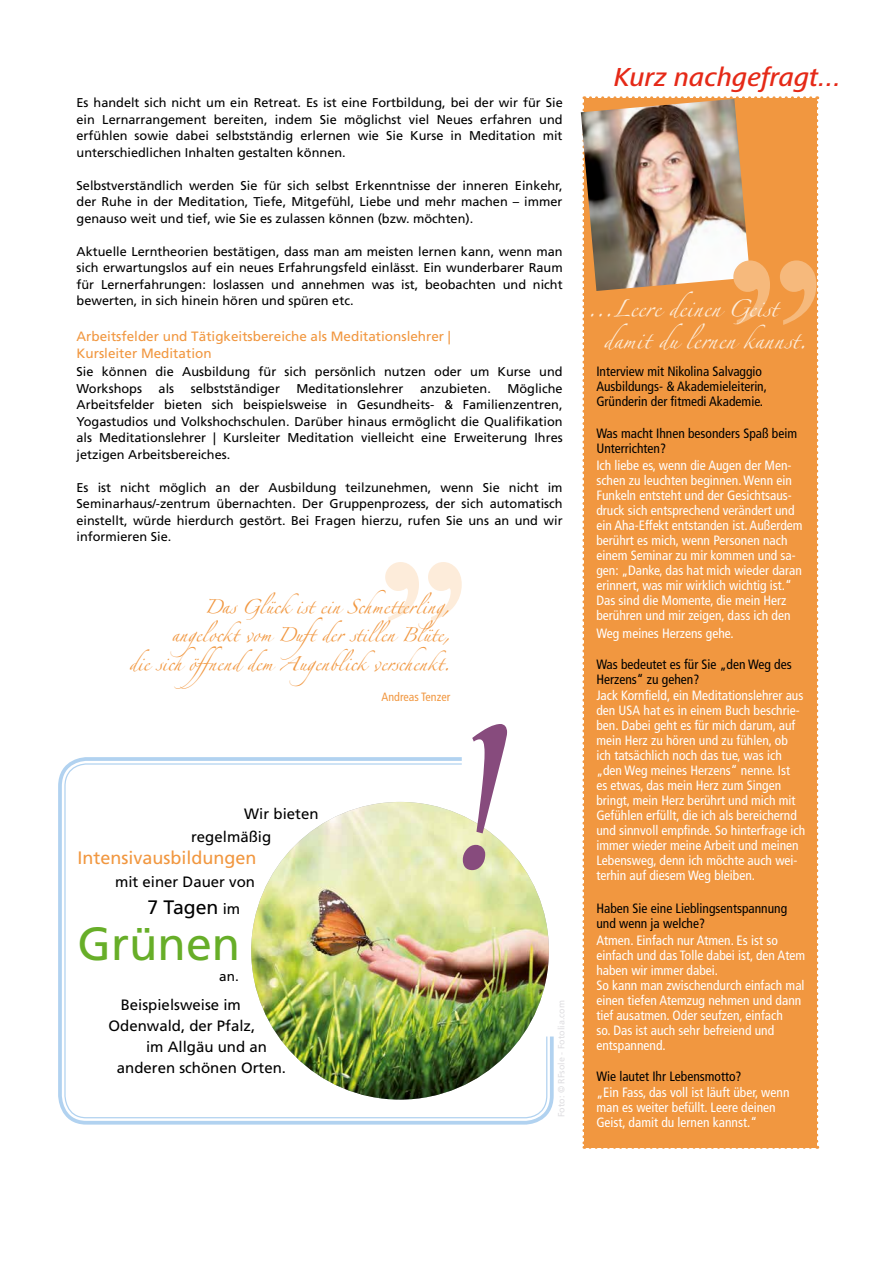
<style>
.page{position:relative;width:893px;height:1263px;background:#fff}
.page>*{position:absolute;margin:0;border:0;box-sizing:border-box;transform-origin:0 0}
.t1{font:46.5px "Frutiger";color:#67ae28}
.t2{font:37.5px/31.5px "Linotype Zapfino One";color:#fdecda}
.t3{font:31.5px "Linotype Zapfino One";color:#f19740}
.t4{font:italic 500 27px "Frutiger Next LT";color:#e52917}
.t5{font:19.5px "Frutiger";color:#000}
.t6{font:18px "Frutiger";color:#f19740}
.t7{font:15px/22.5px "Frutiger";color:#000}
.t8{font:condensed 13.5px/15px "Frutiger";color:#fff}
.t9{font:condensed 13.5px/15px "Frutiger";color:#000}
.t10{font:13.5px/17.2px "Frutiger";color:#f19740}
.t11{font:13.5px "Frutiger";color:#000}
.t12{font:12.75px/16.5px "Frutiger";color:#000;text-align:justify}
.t13{font:condensed 12px "Frutiger";color:#f19740}
.t14{font:9px "Frutiger";color:#dfdee1}
.s1{font-size:15px}
.s2{color:#000}
</style>
<div class="page">
<svg style="left:582px;top:96px;width:236px;height:1053px;background:#e79749"></svg>
<img style="left:58px;top:757px;width:496px;height:368px">
<svg style="left:463px;top:724px;width:44px;height:146px"></svg>
<svg style="left:385px;top:562px;width:77px;height:59px"></svg>
<p class="t12" style="left:77px;top:95px;width:488px">Es handelt sich nicht um ein Retreat. Es ist eine Fortbildung, bei der wir für Sie ein Lernarrangement bereiten, indem Sie möglichst viel Neues erfahren und erfühlen sowie dabei selbstständig erlernen wie Sie Kurse in Meditation mit unterschiedlichen Inhalten gestalten können.</p>
<p class="t12" style="left:77px;top:177px;width:488px">Selbstverständlich werden Sie für sich selbst Erkenntnisse der inneren Einkehr, der Ruhe in der Meditation, Tiefe, Mitgefühl, Liebe und mehr machen – immer genauso weit und tief, wie Sie es zulassen können (bzw. möchten).</p>
<p class="t12" style="left:77px;top:243px;width:488px">Aktuelle Lerntheorien bestätigen, dass man am meisten lernen kann, wenn man sich erwartungslos auf ein neues Erfahrungsfeld einlässt. Ein wunderbarer Raum für Lernerfahrungen: loslassen und annehmen was ist, beobachten und nicht bewerten, in sich hinein hören und spüren etc.</p>
<p class="t10" style="left:77px;top:327px;width:376px">Arbeitsfelder und Tätigkeitsbereiche als Meditationslehrer |<br>Kursleiter Meditation</p>
<p class="t12" style="left:77px;top:364px;width:488px">Sie können die Ausbildung für sich persönlich nutzen oder um Kurse und<br>Workshops</p>
<p class="t12" style="left:77px;top:380px;width:488px;text-indent:431px">Mögliche Arbeitsfelder bieten sich beispielsweise in Gesundheits- &amp; Familienzentren, Yogastudios und Volkshochschulen. Darüber hinaus ermöglicht die Qualifikation als Meditationslehrer | Kursleiter Meditation vielleicht eine Erweiterung Ihres jetzigen Arbeitsbereiches.</p>
<p class="t12" style="left:77px;top:479px;width:488px">Es ist nicht möglich an der Ausbildung teilzunehmen, wenn Sie nicht im Seminarhaus/-zentrum übernachten. Der Gruppenprozess, der sich automatisch einstellt, würde hierdurch gestört. Bei Fragen hierzu, rufen Sie uns an und wir informieren Sie.</p>
<p class="t12" style="left:159px;top:380px;width:17px">als</p>
<p class="t12" style="left:191px;top:380px;width:91px">selbstständiger</p>
<p class="t12" style="left:297px;top:380px;width:108px">Meditationslehrer</p>
<p class="t12" style="left:420px;top:380px;width:72px">anzubieten.</p>
<p class="t3" style="left:205px;top:583px;width:259px">Das Glück ist ein Schmetterling,</p>
<p class="t3" style="left:171px;top:612px;width:280px">angelockt vom Duft der stillen Blüte,</p>
<p class="t3" style="left:129px;top:640px;width:323px">die sich öffnend dem Augenblick verschenkt.</p>
<p class="t13" style="left:382px;top:690px;width:70px">Andreas Tenzer</p>
<p class="t7" style="left:191px;top:803px;width:129px;text-indent:53px">Wir bieten regelmäßig</p>
<p class="t6" style="left:78px;top:847px;width:181px">Intensivausbildungen</p>
<p class="t7" style="left:115px;top:870px;width:142px">mit einer Dauer von</p>
<p class="t5" style="left:147px;top:895px;width:94px">7 Tagen <span class="s1">im</span></p>
<p class="t1" style="left:78px;top:917px;width:164px">Grünen</p>
<p class="t11" style="left:219px;top:969px;width:21px">an.</p>
<p class="t7" style="left:121px;top:993px;width:122px">Beispielsweise im</p>
<p class="t7" style="left:109px;top:1014px;width:148px">Odenwald, der Pfalz,</p>
<p class="t7" style="left:146px;top:1035px;width:122px">im Allgäu und an</p>
<p class="t7" style="left:117px;top:1056px;width:171px">anderen schönen Orten.</p>
<p class="t14" style="left:556px;top:1117px;width:119px;rotate:-90deg">Foto: © RFsole - Fotolia.com</p>
<p class="t4" style="left:614px;top:62px;width:229px">Kurz nachgefragt...</p>
<p class="t2" style="left:603px;top:288px;width:206px;text-indent:-15px">...Leere deinen Geist damit du lernen kannst.</p>
<p class="t9" style="left:596px;top:364px;width:172px">Interview mit Nikolina Salvaggio<br>Ausbildungs- &amp; Akademieleiterin,<br>Gründerin der fitmedi Akademie.</p>
<p class="t9" style="left:596px;top:426px;width:202px">Was macht Ihnen besonders Spaß beim<br>Unterrichten?</p>
<p class="t8" style="left:596px;top:458px;width:208px">Ich liebe es, wenn die Augen der Men&shy;schen zu leuchten beginnen. Wenn ein Funkeln entsteht und der Gesichtsaus&shy;druck sich entsprechend verändert und ein Aha-Effekt entstanden ist. Außerdem berührt es mich, wenn Personen nach einem Seminar zu mir kommen und sa&shy;gen: „Danke, das hat mich wieder daran erinnert, was mir wirklich wichtig ist.“ Das sind die Momente, die mein Herz berühren und mir zeigen, dass ich den</p>
<p class="t8" style="left:596px;top:626px;width:139px">Weg meines Herzens gehe.</p>
<p class="t9" style="left:596px;top:657px;width:197px">Was bedeutet es für Sie „den Weg des<br>Herzens“ zu gehen?</p>
<p class="t8" style="left:596px;top:688px;width:210px">Jack Kornfield, ein Meditationslehrer aus den USA hat es in einem Buch beschrie&shy;ben. Dabei geht es für mich darum, auf mein Herz zu hören und zu fühlen, ob ich tatsächlich noch das tue, was ich „den Weg meines Herzens“ nenne. Ist<br>es etwas, das mein Herz zum Singen bringt, mein Herz berührt und mich mit Gefühlen erfüllt, die ich als bereichernd und sinnvoll empfinde. So hinterfrage ich immer wieder meine Arbeit und meinen Lebensweg, denn ich möchte auch wei&shy;terhin auf diesem Weg bleiben.</p>
<p class="t9" style="left:596px;top:901px;width:192px">Haben Sie eine Lieblingsentspannung und wenn ja welche?</p>
<p class="t8" style="left:596px;top:932px;width:210px">Atmen. Einfach nur Atmen. Es ist so einfach und das Tolle dabei ist, den Atem haben wir immer dabei.<br>So kann man zwischendurch einfach mal einen tiefen Atemzug nehmen und dann tief ausatmen. Oder seufzen, einfach<br>so. Das ist auch sehr befreiend und entspannend.</p>
<p class="t8" style="left:596px;top:1068px;width:195px;line-height:16.4px"><span class="s2">Wie lautet Ihr Lebensmotto?<br></span>„Ein Fass, das voll ist läuft über, wenn</p>
<p class="t8" style="left:596px;top:1100px;width:181px">man es weiter befüllt. Leere deinen<br>Geist, damit du lernen kannst.“</p>
</div>
